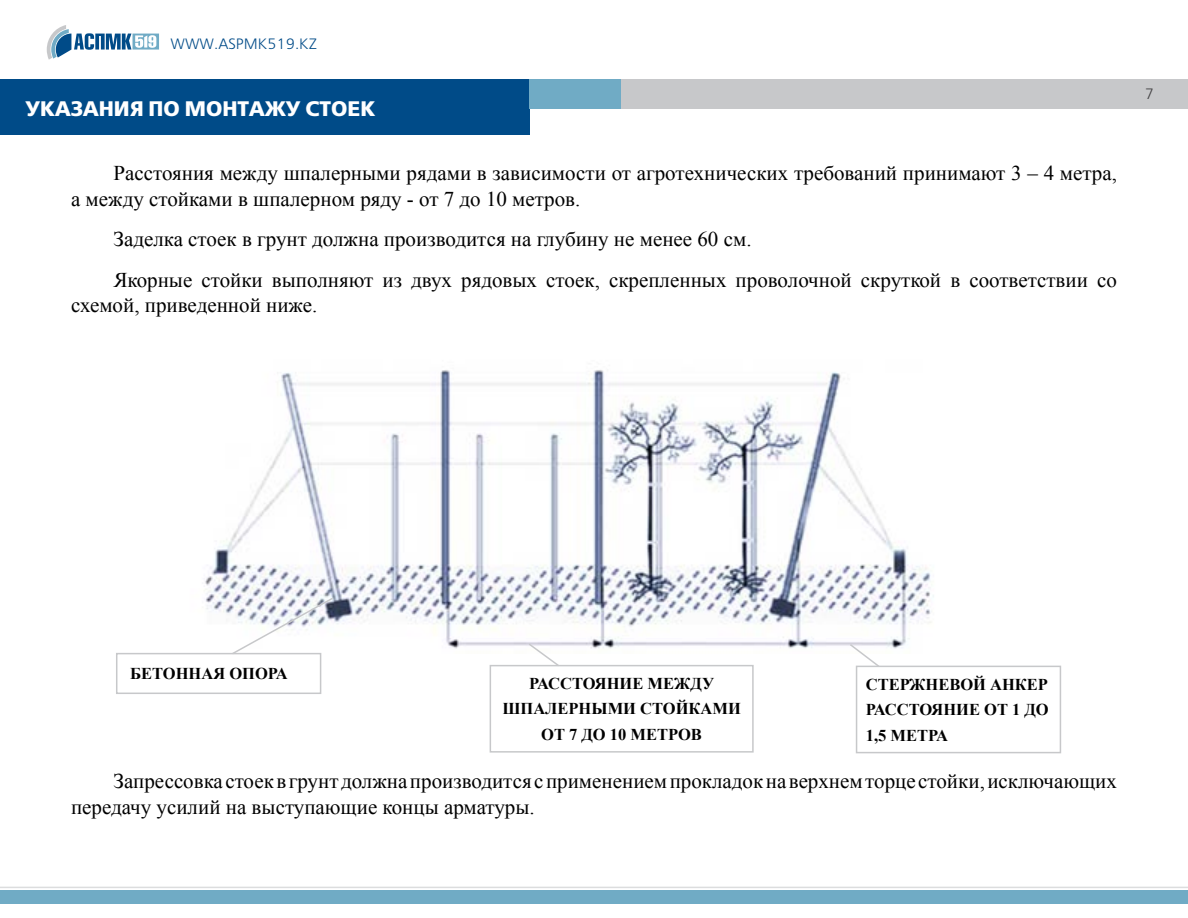
<style>
.page{position:relative;width:1188px;height:918px;background:#fff}
.page>*{position:absolute;margin:0;border:0;box-sizing:border-box;transform-origin:0 0}
.t1{font:21px/25.5px "Times New Roman";color:#000}
.t2{font:800 21px "DS Free Set";color:#fff}
.t3{font:700 16.5px/25.5px "Times New Roman";color:#000;text-align:center}
.t4{font:15px "DS Free Set";color:#004b88}
.t5{font:15px "DS Free Set";color:#414042}
</style>
<div class="page">
<div style="left:0;top:79px;width:529px;height:55px;background:#004b88"></div>
<div style="left:529px;top:79px;width:93px;height:29px;background:#70abc5"></div>
<svg style="left:47px;top:25px;width:112px;height:35px"></svg>
<div style="left:622px;top:79px;width:566px;height:29px;background:#c7c8ca"></div>
<hr style="left:0;top:887px;width:1188px;height:1px;background:#dcddde">
<div style="left:0;top:890px;width:1188px;height:13px;background:#70abc5"></div>
<img style="left:205px;top:370px;width:729px;height:279px">
<div style="left:116px;top:653px;width:205px;height:41px;border:2px solid #c7c8ca"></div>
<div style="left:490px;top:665px;width:264px;height:88px;border:2px solid #c7c8ca"></div>
<div style="left:856px;top:666px;width:205px;height:87px;border:2px solid #c7c8ca"></div>
<svg style="left:848px;top:643px;width:33px;height:25px"></svg>
<svg style="left:231px;top:596px;width:104px;height:60px"></svg>
<svg style="left:527px;top:642px;width:34px;height:26px"></svg>
<p class="t4" style="left:171px;top:35px;width:148px">WWW.ASPMK519.KZ</p>
<p class="t2" style="left:26px;top:97px;width:352px">УКАЗАНИЯ ПО МОНТАЖУ СТОЕК</p>
<p class="t1" style="left:71px;top:160px;width:1048px;text-indent:43px">Расстояния между шпалерными рядами в зависимости от агротехнических требований принимают 3 – 4 метра, а между стойками в шпалерном ряду - от 7 до 10 метров.</p>
<p class="t1" style="left:114px;top:218px;width:1005px;line-height:40.5px">Заделка стоек в грунт должна производится на глубину не менее 60 см.<br>Якорные стойки выполняют из двух рядовых стоек, скрепленных проволочной скруткой в соответствии со</p>
<p class="t1" style="left:71px;top:292px;width:248px">схемой, приведенной ниже.</p>
<p class="t5" style="left:1145px;top:85px;width:11px">7</p>
<p class="t3" style="left:130px;top:660px;width:159px">БЕТОННАЯ ОПОРА</p>
<p class="t3" style="left:502px;top:670px;width:240px">РАССТОЯНИЕ МЕЖДУ<br>ШПАЛЕРНЫМИ СТОЙКАМИ<br>ОТ 7 ДО 10 МЕТРОВ</p>
<p class="t3" style="left:866px;top:671px;width:184px;text-align:justify">СТЕРЖНЕВОЙ АНКЕР РАССТОЯНИЕ ОТ 1 ДО 1,5 МЕТРА</p>
<p class="t1" style="left:71px;top:768px;width:1048px;text-indent:43px">Запрессовка стоек в грунт должна производится с применением прокладок на верхнем торце стойки, исключающих передачу усилий на выступающие концы арматуры.</p>
</div>
